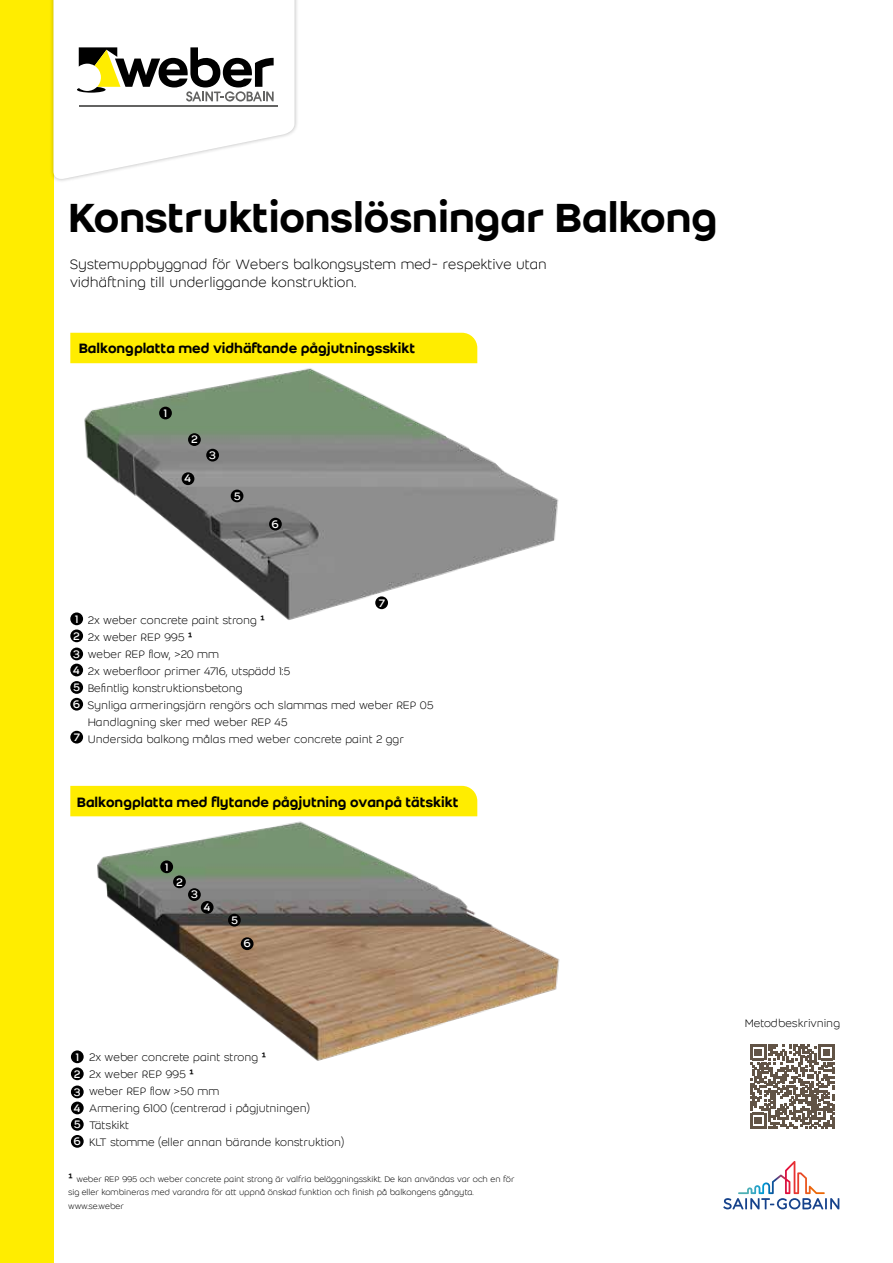
<style>
.page{position:relative;width:893px;height:1263px;background:#fff}
.page>*{position:absolute;margin:0;border:0;box-sizing:border-box;transform-origin:0 0}
.t1{font:500 45px "Weber";letter-spacing:-.005em;color:#000}
.t2{font:300 15px/18px "Weber";letter-spacing:-.005em;color:#000}
.t3{font:500 15px "Weber";letter-spacing:-.005em;color:#000}
.t4{font:300 12px/17px "Weber";color:#000}
.t5{font:12px/17.1px "Weber";color:#fff}
.t6{font:300 9px/12.8px "Weber";color:#000}
.s1{font-weight:400;color:#fff}
.s2{font-family:"Gotham";font-weight:700}
.s3{font-family:"Gotham";font-weight:700;font-size:12px}
</style>
<div class="page">
<div style="left:70px;top:786px;width:407px;height:29px;background:#ffed00"></div>
<svg style="left:723px;top:1161px;width:116px;height:48px"></svg>
<div style="left:0;top:0;width:54px;height:1263px;background:#ffed00"></div>
<div style="left:49px;top:0;width:250px;height:184px;background:#000;opacity:.3"></div>
<svg style="left:53px;top:0;width:242px;height:181px"></svg>
<div style="left:70px;top:333px;width:407px;height:26px;background:#ffed00"></div>
<div style="left:70px;top:612px;width:13px;height:13px;background:#000;border-radius:50%"></div>
<div style="left:70px;top:629px;width:13px;height:13px;background:#000;border-radius:50%"></div>
<div style="left:70px;top:647px;width:13px;height:13px;background:#000;border-radius:50%"></div>
<div style="left:70px;top:664px;width:13px;height:12px;background:#000;border-radius:50%"></div>
<div style="left:70px;top:681px;width:13px;height:13px;background:#000;border-radius:50%"></div>
<div style="left:70px;top:698px;width:13px;height:13px;background:#000;border-radius:50%"></div>
<div style="left:70px;top:731px;width:13px;height:12px;background:#000;border-radius:50%"></div>
<img style="left:70px;top:359px;width:489px;height:261px">
<div style="left:159px;top:407px;width:13px;height:12px;background:#000;border-radius:50%"></div>
<div style="left:188px;top:433px;width:13px;height:13px;background:#000;border-radius:50%"></div>
<div style="left:206px;top:449px;width:13px;height:12px;background:#000;border-radius:50%"></div>
<div style="left:182px;top:472px;width:12px;height:13px;background:#000;border-radius:50%"></div>
<div style="left:231px;top:490px;width:12px;height:12px;background:#000;border-radius:50%"></div>
<div style="left:269px;top:518px;width:13px;height:12px;background:#000;border-radius:50%"></div>
<div style="left:375px;top:596px;width:13px;height:13px;background:#000;border-radius:50%"></div>
<div style="left:71px;top:1085px;width:13px;height:13px;background:#000;border-radius:50%"></div>
<div style="left:71px;top:1101px;width:13px;height:13px;background:#000;border-radius:50%"></div>
<div style="left:71px;top:1118px;width:13px;height:13px;background:#000;border-radius:50%"></div>
<div style="left:71px;top:1135px;width:13px;height:13px;background:#000;border-radius:50%"></div>
<img style="left:70px;top:815px;width:490px;height:266px">
<div style="left:160px;top:860px;width:13px;height:13px;background:#000;border-radius:50%"></div>
<div style="left:173px;top:875px;width:13px;height:13px;background:#000;border-radius:50%"></div>
<div style="left:188px;top:888px;width:13px;height:13px;background:#000;border-radius:50%"></div>
<div style="left:201px;top:901px;width:13px;height:13px;background:#000;border-radius:50%"></div>
<div style="left:228px;top:914px;width:13px;height:12px;background:#000;border-radius:50%"></div>
<div style="left:241px;top:937px;width:13px;height:13px;background:#000;border-radius:50%"></div>
<svg style="left:750px;top:1044px;width:85px;height:85px"></svg>
<h1 class="t1" style="left:68px;top:191px;width:651px">Konstruktionslösningar Balkong</h1>
<p class="t2" style="left:70px;top:255px;width:478px">Systemuppbyggnad för Webers balkongsystem med- respektive utan vidhäftning till underliggande konstruktion.</p>
<p class="t3" style="left:79px;top:339px;width:338px">Balkongplatta med vidhäftande pågjutningsskikt</p>
<p class="t5" style="left:164px;top:404px;width:5px">1</p>
<p class="t5" style="left:191px;top:431px;width:8px">2</p>
<p class="t5" style="left:185px;top:470px;width:8px">4</p>
<p class="t5" style="left:209px;top:446px;width:8px">3</p>
<p class="t5" style="left:234px;top:487px;width:8px">5</p>
<p class="t5" style="left:272px;top:515px;width:9px">6</p>
<p class="t5" style="left:379px;top:594px;width:8px">7</p>
<p class="t4" style="left:88px;top:611px;width:348px;text-indent:-13px"><span class="s1">1</span> 2x weber concrete paint strong <span class="s2">1<br></span>2x weber REP 995 <span class="s2">1<br></span>weber REP flow, &gt;20 mm<br>2x weberfloor primer 4716, utspädd 1:5<br>Befintlig konstruktionsbetong<br>Synliga armeringsjärn rengörs och slammas med weber REP 05<br>Handlagning sker med weber REP 45<br>Undersida balkong målas med weber concrete paint 2 ggr</p>
<p class="t5" style="left:73px;top:627px;width:8px;line-height:18px">2<br>3</p>
<p class="t5" style="left:73px;top:661px;width:9px;text-align:justify">4<br>5<br>6</p>
<p class="t5" style="left:74px;top:728px;width:8px">7</p>
<p class="t3" style="left:77px;top:794px;width:383px">Balkongplatta med flytande pågjutning ovanpå tätskikt</p>
<p class="t5" style="left:165px;top:858px;width:5px">1</p>
<p class="t5" style="left:176px;top:873px;width:8px">2</p>
<p class="t5" style="left:191px;top:886px;width:8px">3</p>
<p class="t5" style="left:204px;top:899px;width:8px">4</p>
<p class="t5" style="left:231px;top:911px;width:8px">5</p>
<p class="t5" style="left:243px;top:935px;width:9px">6</p>
<p class="t5" style="left:74px;top:1048px;width:8px;line-height:17.5px">1<br>2<br>3</p>
<p class="t5" style="left:73px;top:1099px;width:9px;line-height:16.6px;text-align:justify">4<br>5<br>6</p>
<p class="t4" style="left:89px;top:1049px;width:257px">2x weber concrete paint strong <span class="s2">1<br></span>2x weber REP 995 <span class="s2">1<br></span>weber REP flow &gt;50 mm<br>Armering 6100 (centrerad i pågjutningen)<br>Tätskikt<br>KLT stomme (eller annan bärande konstruktion)</p>
<p class="t6" style="left:68px;top:1173px;width:448px"><span class="s3">1</span> weber REP 995 och weber concrete paint strong är valfria beläggningsskikt. De kan användas var och en för sig eller kombineras med varandra för att uppnå önskad funktion och finish på balkongens gångyta.</p>
<p class="t6" style="left:68px;top:1200px;width:57px">www.se.weber</p>
<p class="t4" style="left:745px;top:1014px;width:97px">Metodbeskrivning</p>
</div>
